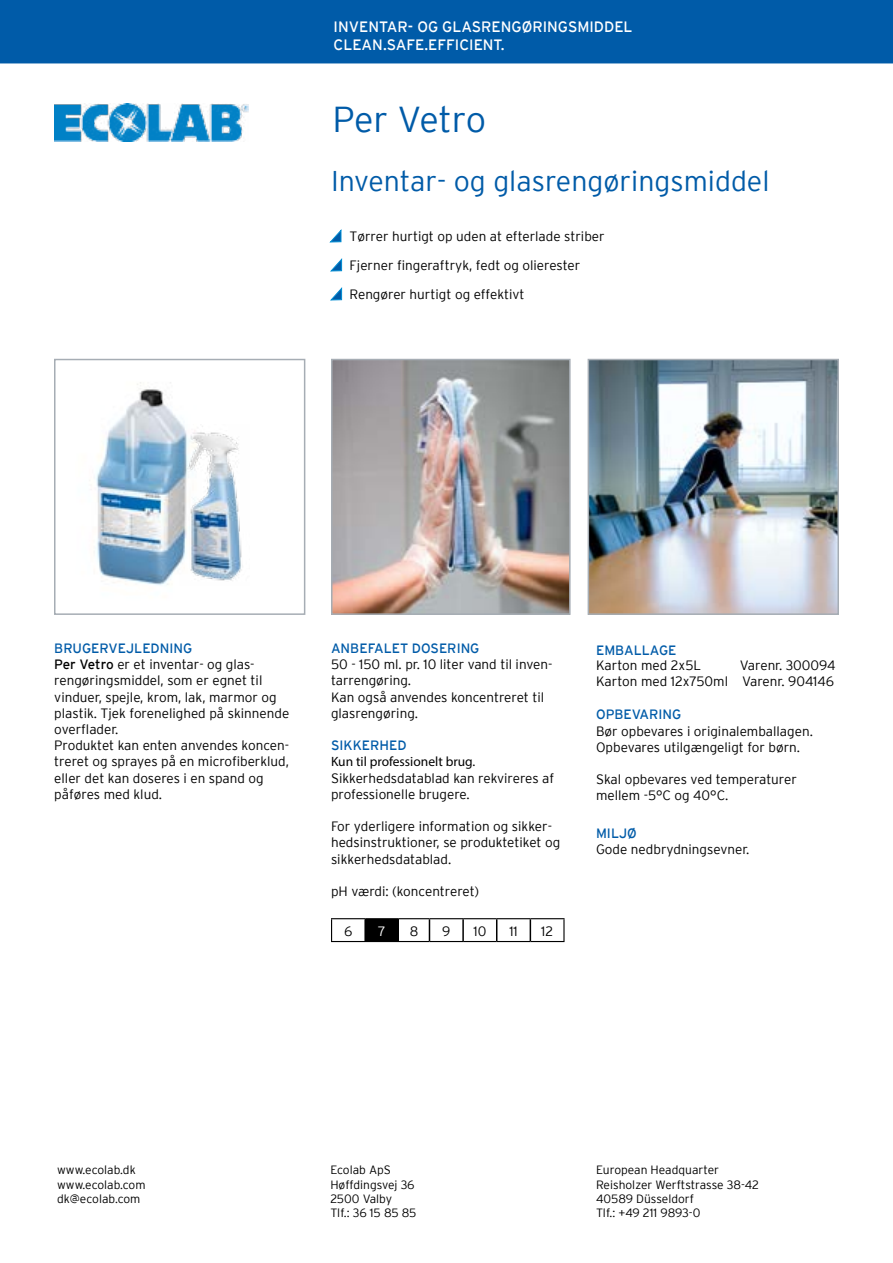
<style>
.page{position:relative;width:893px;height:1263px;background:#fff}
.page>*{position:absolute;margin:0;border:0;box-sizing:border-box;transform-origin:0 0}
.t1{font:300 36px "Interstate";letter-spacing:-.01em;color:#005ba8}
.t2{font:300 28.5px "Interstate";color:#005ba8}
.t3{font:15px/18px "Interstate";color:#fff}
.t4{font:300 13.5px/16.2px "Interstate";color:#000}
.t5{font:13.5px "Interstate";color:#005ba8}
.t6{font:13.5px "Myriad Pro";color:#000}
.t7{font:300 13.5px "Interstate";color:#fff}
.t8{font:300 12px/14.4px "Interstate";color:#000}
.s1{font-weight:400;color:#005ba8}
.s2{font-weight:400}
</style>
<div class="page">
<div style="left:1px;top:1px;width:891px;height:62px;background:#005ba8"></div>
<div style="left:0;top:0;width:893px;height:63px;border:2px solid #005ba8"></div>
<hr style="left:331px;top:918px;width:34px;height:1px;background:#000">
<svg style="left:331px;top:919px;width:232px;height:22px"></svg>
<hr style="left:365px;top:918px;width:34px;height:1px;background:#000">
<hr style="left:399px;top:918px;width:30px;height:1px;background:#000">
<hr style="left:429px;top:918px;width:34px;height:1px;background:#000">
<hr style="left:463px;top:918px;width:34px;height:1px;background:#000">
<hr style="left:497px;top:918px;width:33px;height:1px;background:#000">
<hr style="left:530px;top:918px;width:35px;height:1px;background:#000">
<hr style="left:563px;top:919px;width:2px;height:22px;background:#000">
<hr style="left:331px;top:941px;width:34px;height:1px;background:#000">
<hr style="left:365px;top:941px;width:34px;height:1px;background:#000">
<hr style="left:399px;top:941px;width:30px;height:1px;background:#000">
<hr style="left:429px;top:941px;width:34px;height:1px;background:#000">
<hr style="left:463px;top:941px;width:34px;height:1px;background:#000">
<hr style="left:497px;top:941px;width:33px;height:1px;background:#000">
<hr style="left:530px;top:941px;width:35px;height:1px;background:#000">
<img style="left:96px;top:382px;width:87px;height:204px">
<div style="left:54px;top:359px;width:251px;height:256px;border:2px solid #a6adb4"></div>
<img style="left:591px;top:362px;width:245px;height:250px">
<div style="left:588px;top:359px;width:251px;height:256px;border:2px solid #a6adb4"></div>
<img style="left:54px;top:103px;width:195px;height:39px">
<img style="left:334px;top:362px;width:234px;height:250px">
<div style="left:331px;top:359px;width:240px;height:256px;border:2px solid #a6adb4"></div>
<svg style="left:330px;top:230px;width:11px;height:12px"></svg>
<svg style="left:331px;top:288px;width:11px;height:12px"></svg>
<svg style="left:331px;top:259px;width:11px;height:12px"></svg>
<img style="left:180px;top:425px;width:62px;height:160px">
<p class="t3" style="left:334px;top:18px;width:300px">INVENTAR- OG GLASRENGØRINGSMIDDEL<br>CLEAN.SAFE.EFFICIENT.</p>
<h1 class="t1" style="left:333px;top:99px;width:155px">Per Vetro</h1>
<h2 class="t2" style="left:331px;top:165px;width:440px">Inventar- og glasrengøringsmiddel</h2>
<p class="t4" style="left:350px;top:222px;width:257px;line-height:29px">Tørrer hurtigt op uden at efterlade striber<br>Fjerner fingeraftryk, fedt og olierester<br>Rengører hurtigt og effektivt</p>
<p class="t4" style="left:54px;top:640px;width:236px"><span class="s1">BRUGERVEJLEDNING<br></span><span class="s2">Per Vetro</span> er et inventar- og glas&shy;rengøringsmiddel, som er egnet til vinduer, spejle, krom, lak, marmor og plastik. Tjek forenelighed på skinnende overflader.<br>Produktet kan enten anvendes koncen&shy;treret og sprayes på en microfiberklud, eller det kan doseres i en spand og påføres med klud.</p>
<p class="t5" style="left:331px;top:641px;width:150px">ANBEFALET DOSERING</p>
<p class="t4" style="left:331px;top:656px;width:223px">50 - 150 ml. pr. 10 liter vand til inven&shy;tarrengøring.<br>Kan også anvendes koncentreret til glasrengøring.</p>
<p class="t5" style="left:331px;top:738px;width:77px">SIKKERHED</p>
<p class="t6" style="left:331px;top:753px;width:146px">Kun til professionelt brug.</p>
<p class="t4" style="left:331px;top:769px;width:225px">Sikkerhedsdatablad kan rekvireres af professionelle brugere.</p>
<p class="t4" style="left:331px;top:818px;width:231px">For yderligere information og sikker&shy;hedsinstruktioner, se produktetiket og sikkerhedsdatablad.</p>
<p class="t4" style="left:331px;top:883px;width:150px">pH værdi: (koncentreret)</p>
<p class="t4" style="left:344px;top:922px;width:10px">6</p>
<p class="t7" style="left:378px;top:923px;width:9px">7</p>
<p class="t4" style="left:410px;top:922px;width:10px">8</p>
<p class="t4" style="left:442px;top:922px;width:10px">9</p>
<p class="t4" style="left:473px;top:922px;width:14px">10</p>
<p class="t4" style="left:509px;top:922px;width:10px">11</p>
<p class="t4" style="left:541px;top:922px;width:13px">12</p>
<p class="t5" style="left:596px;top:642px;width:82px">EMBALLAGE</p>
<p class="t4" style="left:596px;top:657px;width:107px">Karton med 2x5L</p>
<p class="t4" style="left:596px;top:657px;width:241px;text-align:right">Varenr. 300094<br>Karton med 12x750ml Varenr. 904146</p>
<p class="t5" style="left:596px;top:707px;width:87px">OPBEVARING</p>
<p class="t4" style="left:596px;top:723px;width:218px">Bør opbevares i originalemballagen.<br>Opbevares utilgængeligt for børn.</p>
<p class="t4" style="left:596px;top:771px;width:202px">Skal opbevares ved temperaturer mellem -5°C og 40°C.</p>
<p class="t5" style="left:596px;top:826px;width:42px">MILJØ</p>
<p class="t4" style="left:596px;top:841px;width:155px">Gode nedbrydningsevner.</p>
<p class="t8" style="left:57px;top:1163px;width:90px">www.ecolab.dk www.ecolab.com dk@ecolab.com</p>
<p class="t8" style="left:596px;top:1163px;width:164px">European Headquarter<br>Reisholzer Werftstrasse 38-42<br>40589 Düsseldorf<br>Tlf.: +49 211 9893-0</p>
<p class="t8" style="left:330px;top:1163px;width:88px">Ecolab ApS<br>Høffdingsvej 36<br>2500 Valby<br>Tlf.: 36 15 85 85</p>
</div>
